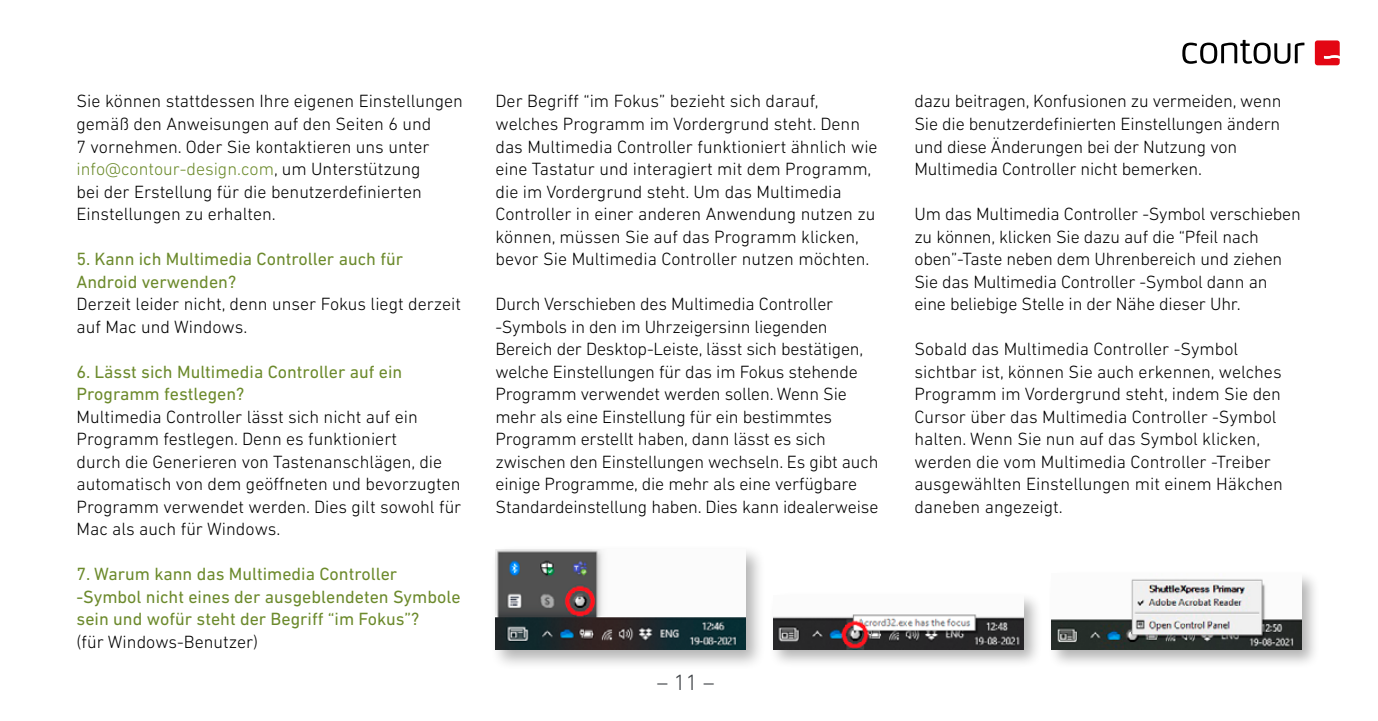
<style>
.page{position:relative;width:1378px;height:721px;background:#fff}
.page>*{position:absolute;margin:0;border:0;box-sizing:border-box;transform-origin:0 0}
.t1{font:300 22.5px "DIN Next LT Pro";color:#404347}
.t2{font:300 18px/22.5px "DIN Next LT Pro";color:#000}
.t3{font:18px/22.5px "DIN Next LT Pro";color:#6c8a2c}
.s1{color:#6c8b2c}
</style>
<div class="page">
<div style="left:1047px;top:569px;width:273px;height:99px;background:#000;opacity:.3"></div>
<img style="left:1051px;top:573px;width:250px;height:76px">
<div style="left:490px;top:544px;width:276px;height:126px;background:#000;opacity:.3"></div>
<img style="left:495px;top:549px;width:250px;height:100px">
<div style="left:769px;top:591px;width:274px;height:78px;background:#000;opacity:.3"></div>
<img style="left:773px;top:595px;width:250px;height:54px">
<svg style="left:1182px;top:40px;width:122px;height:24px"></svg>
<svg style="left:1315px;top:40px;width:24px;height:25px"></svg>
<p class="t2" style="left:77px;top:90px;width:388px">Sie können stattdessen Ihre eigenen Einstellungen gemäß den Anweisungen auf den Seiten 6 und<br>7 vornehmen. Oder Sie kontaktieren uns unter <span class="s1">info@contour-design.com</span>, um Unterstützung<br>bei der Erstellung für die benutzerdefinierten Einstellungen zu erhalten.</p>
<p class="t3" style="left:77px;top:247px;width:328px">5. Kann ich Multimedia Controller auch für<br>Android verwenden?</p>
<p class="t2" style="left:77px;top:292px;width:386px">Derzeit leider nicht, denn unser Fokus liegt derzeit auf Mac und Windows.</p>
<p class="t3" style="left:77px;top:360px;width:327px">6. Lässt sich Multimedia Controller auf ein<br>Programm festlegen?</p>
<p class="t2" style="left:77px;top:405px;width:386px">Multimedia Controller lässt sich nicht auf ein Programm festlegen. Denn es funktioniert<br>durch die Generieren von Tastenanschlägen, die automatisch von dem geöffneten und bevorzugten Programm verwendet werden. Dies gilt sowohl für Mac als auch für Windows.</p>
<p class="t3" style="left:77px;top:562px;width:385px">7. Warum kann das Multimedia Controller -Symbol nicht eines der ausgeblendeten Symbole sein und wofür steht der Begriff “im Fokus”?</p>
<p class="t2" style="left:77px;top:630px;width:183px">(für Windows-Benutzer)</p>
<p class="t2" style="left:495px;top:90px;width:384px">Der Begriff “im Fokus” bezieht sich darauf, welches Programm im Vordergrund steht. Denn das Multimedia Controller funktioniert ähnlich wie eine Tastatur und interagiert mit dem Programm, die im Vordergrund steht. Um das Multimedia Controller in einer anderen Anwendung nutzen zu können, müssen Sie auf das Programm klicken, bevor Sie Multimedia Controller nutzen möchten.</p>
<p class="t2" style="left:495px;top:292px;width:384px">Durch Verschieben des Multimedia Controller -Symbols in den im Uhrzeigersinn liegenden Bereich der Desktop-Leiste, lässt sich bestätigen, welche Einstellungen für das im Fokus stehende Programm verwendet werden sollen. Wenn Sie mehr als eine Einstellung für ein bestimmtes Programm erstellt haben, dann lässt es sich zwischen den Einstellungen wechseln. Es gibt auch einige Programme, die mehr als eine verfügbare Standardeinstellung haben. Dies kann idealerweise</p>
<p class="t1" style="left:657px;top:669px;width:59px">– 11 –</p>
<p class="t2" style="left:914px;top:90px;width:368px">dazu beitragen, Konfusionen zu vermeiden, wenn Sie die benutzerdefinierten Einstellungen ändern und diese Änderungen bei der Nutzung von Multimedia Controller nicht bemerken.</p>
<p class="t2" style="left:914px;top:202px;width:388px">Um das Multimedia Controller -Symbol verschieben zu können, klicken Sie dazu auf die “Pfeil nach oben”-Taste neben dem Uhrenbereich und ziehen Sie das Multimedia Controller -Symbol dann an eine beliebige Stelle in der Nähe dieser Uhr.</p>
<p class="t2" style="left:914px;top:337px;width:370px">Sobald das Multimedia Controller -Symbol sichtbar ist, können Sie auch erkennen, welches Programm im Vordergrund steht, indem Sie den Cursor über das Multimedia Controller -Symbol halten. Wenn Sie nun auf das Symbol klicken, werden die vom Multimedia Controller -Treiber ausgewählten Einstellungen mit einem Häkchen daneben angezeigt.</p>
</div>
